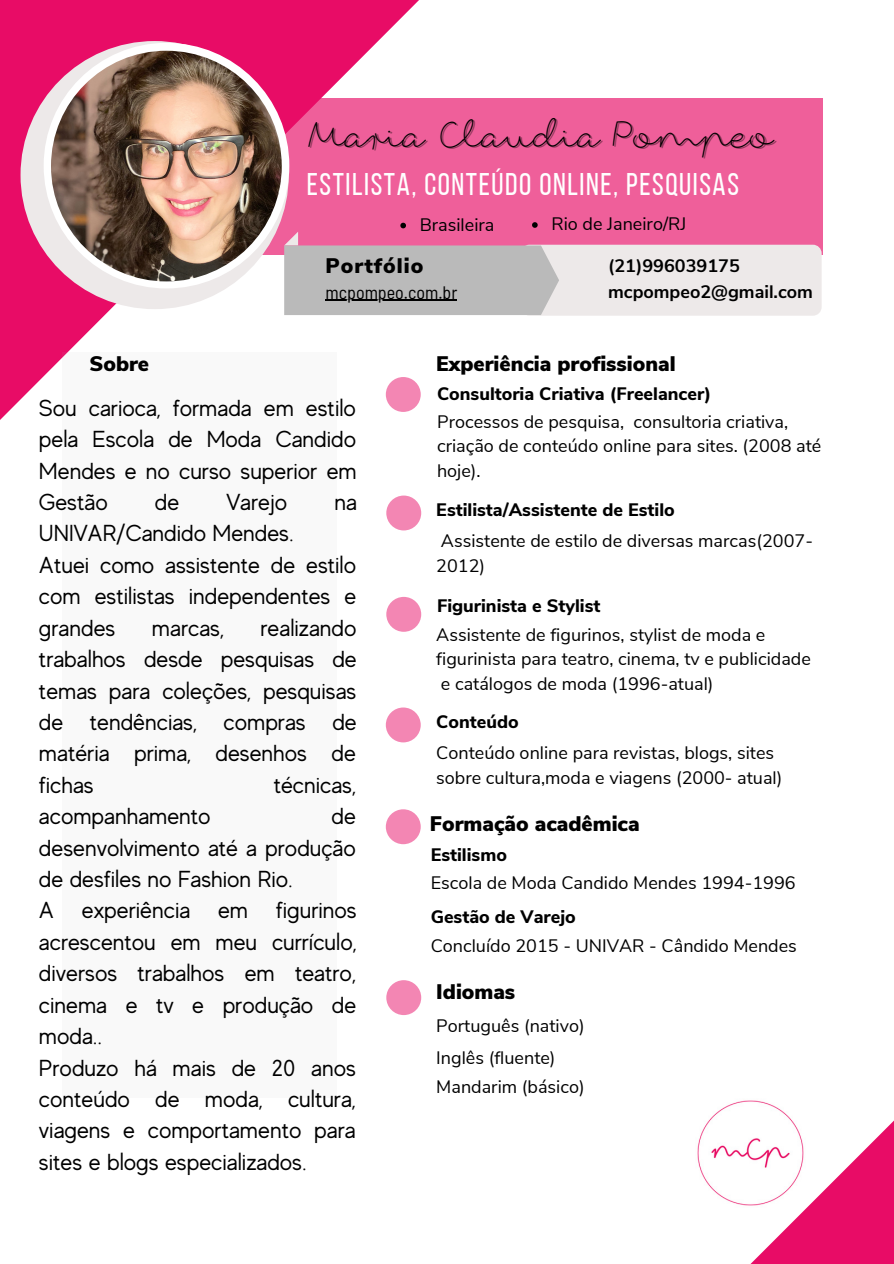
<style>
.page{position:relative;width:894px;height:1264px;background:#fff}
.page>*{position:absolute;margin:0;border:0;box-sizing:border-box;transform-origin:0 0}
.t1{font:39px "foxinthesnow";color:#000}
.t2{font:31.2px "Bebas Neue";letter-spacing:.05em;color:#fff}
.t3{font:23.1px/31.3px "MADE Evolve Sans";color:#000;text-align:justify}
.t4{font:900 21px "Nunito Sans";color:#000}
.t5{font:900 21px "Nunito Sans";letter-spacing:.05em;color:#000}
.t6{font:18px/24.8px "Nunito Sans";color:#000}
.t7{font:800 18px "Nunito Sans";color:#000}
.t8{font:700 18px "Nunito Sans";color:#000}
.t9{font:semi-condensed 18px "Barlow";color:#000}
</style>
<div class="page">
<svg style="left:0;top:0;width:421px;height:420px;fill:#e80c66"></svg>
<svg style="left:751px;top:1121px;width:142px;height:142px"></svg>
<div style="left:236px;top:98px;width:586px;height:157px;background:#ef5f9a"></div>
<div style="left:21px;top:41px;width:267px;height:268px;background:#ede9e9;border-radius:50%"></div>
<div style="left:44px;top:43px;width:245px;height:245px;background:#fff;border-radius:50%"></div>
<img style="left:51px;top:51px;width:231px;height:230px;border-radius:50%">
<div style="left:520px;top:245px;width:301px;height:71px;background:#ede9e9;border-radius:9px"></div>
<div style="left:62px;top:352px;width:274px;height:745px;background:#f9f9f9"></div>
<div style="left:385px;top:809px;width:35px;height:35px;background:#f386b3;border-radius:50%"></div>
<div style="left:385px;top:377px;width:35px;height:35px;background:#f386b3;border-radius:50%"></div>
<div style="left:386px;top:980px;width:35px;height:35px;background:#f386b3;border-radius:50%"></div>
<div style="left:386px;top:495px;width:35px;height:35px;background:#f386b3;border-radius:50%"></div>
<div style="left:386px;top:597px;width:35px;height:34px;background:#f386b3;border-radius:50%"></div>
<div style="left:385px;top:707px;width:35px;height:35px;background:#f386b3;border-radius:50%"></div>
<img style="left:697px;top:1100px;width:108px;height:107px">
<svg style="left:284px;top:222px;width:275px;height:93px"></svg>
<hr style="left:325px;top:300px;width:132px;height:1px;background:#000">
<p class="t1" style="left:306px;top:117px;width:464px">Maria Claudia Pompeo</p>
<p class="t2" style="left:306px;top:172px;width:433px">ESTILISTA, CONTEÚDO ONLINE, PESQUISAS</p>
<p class="t6" style="left:419px;top:212px;width:76px">Brasileira</p>
<p class="t6" style="left:551px;top:212px;width:136px">Rio de Janeiro/RJ</p>
<p class="t8" style="left:608px;top:254px;width:133px">(21)996039175</p>
<p class="t9" style="left:325px;top:281px;width:133px">mcpompeo.com.br</p>
<p class="t8" style="left:608px;top:279px;width:206px">mcpompeo2@gmail.com</p>
<p class="t5" style="left:325px;top:252px;width:99px">Portfólio</p>
<p class="t4" style="left:89px;top:350px;width:61px">Sobre</p>
<p class="t3" style="left:39px;top:392px;width:319px">Sou carioca, formada em estilo pela Escola de Moda Candido Mendes e no curso superior em Gestão</p>
<p class="t3" style="left:155px;top:486px;width:26px">de</p>
<p class="t3" style="left:226px;top:486px;width:62px">Varejo</p>
<p class="t3" style="left:334px;top:486px;width:24px">na</p>
<p class="t3" style="left:39px;top:518px;width:256px">UNIVAR/Candido Mendes.</p>
<p class="t3" style="left:39px;top:549px;width:319px">Atuei como assistente de estilo com estilistas independentes e grandes</p>
<p class="t3" style="left:39px;top:612px;width:319px;text-indent:221px">realizando trabalhos desde pesquisas de temas para coleções, pesquisas de tendências, compras de matéria prima, desenhos de fichas</p>
<p class="t3" style="left:152px;top:612px;width:73px">marcas,</p>
<p class="t3" style="left:274px;top:769px;width:84px">técnicas,</p>
<p class="t3" style="left:39px;top:800px;width:318px;text-indent:292px">de desenvolvimento até a produção de desfiles no Fashion Rio.</p>
<p class="t3" style="left:39px;top:895px;width:319px">A experiência em figurinos acrescentou em meu currículo, diversos trabalhos em teatro, cinema e tv e produção de moda..</p>
<p class="t3" style="left:39px;top:1052px;width:318px">Produzo há mais de 20 anos conteúdo de moda, cultura, viagens e comportamento para sites e blogs especializados.</p>
<p class="t3" style="left:39px;top:800px;width:173px">acompanhamento</p>
<p class="t4" style="left:436px;top:350px;width:241px">Experiência profissional</p>
<p class="t7" style="left:437px;top:381px;width:275px">Consultoria Criativa (Freelancer)</p>
<p class="t6" style="left:437px;top:409px;width:386px">Processos de pesquisa, consultoria criativa, criação de conteúdo online para sites. (2008 até hoje).</p>
<p class="t7" style="left:436px;top:498px;width:240px">Estilista/Assistente de Estilo</p>
<p class="t6" style="left:436px;top:528px;width:378px">Assistente de estilo de diversas marcas(2007-<br>2012)</p>
<p class="t7" style="left:437px;top:593px;width:165px">Figurinista e Stylist</p>
<p class="t6" style="left:436px;top:622px;width:376px">Assistente de figurinos, stylist de moda e figurinista para teatro, cinema, tv e publicidade e catálogos de moda (1996-atual)</p>
<p class="t7" style="left:436px;top:709px;width:84px">Conteúdo</p>
<p class="t6" style="left:436px;top:740px;width:347px">Conteúdo online para revistas, blogs, sites sobre cultura,moda e viagens (2000- atual)</p>
<p class="t4" style="left:430px;top:809px;width:211px">Formação acadêmica</p>
<p class="t7" style="left:430px;top:842px;width:78px">Estilismo</p>
<p class="t6" style="left:430px;top:870px;width:366px">Escola de Moda Candido Mendes 1994-1996</p>
<p class="t7" style="left:430px;top:905px;width:146px">Gestão de Varejo</p>
<p class="t6" style="left:430px;top:933px;width:367px">Concluído 2015 - UNIVAR - Cândido Mendes</p>
<p class="t4" style="left:436px;top:977px;width:80px">Idiomas</p>
<p class="t6" style="left:436px;top:1013px;width:150px">Português (nativo)</p>
<p class="t6" style="left:436px;top:1045px;width:121px">Inglês (fluente)</p>
<p class="t6" style="left:436px;top:1075px;width:150px">Mandarim (básico)</p>
</div>
